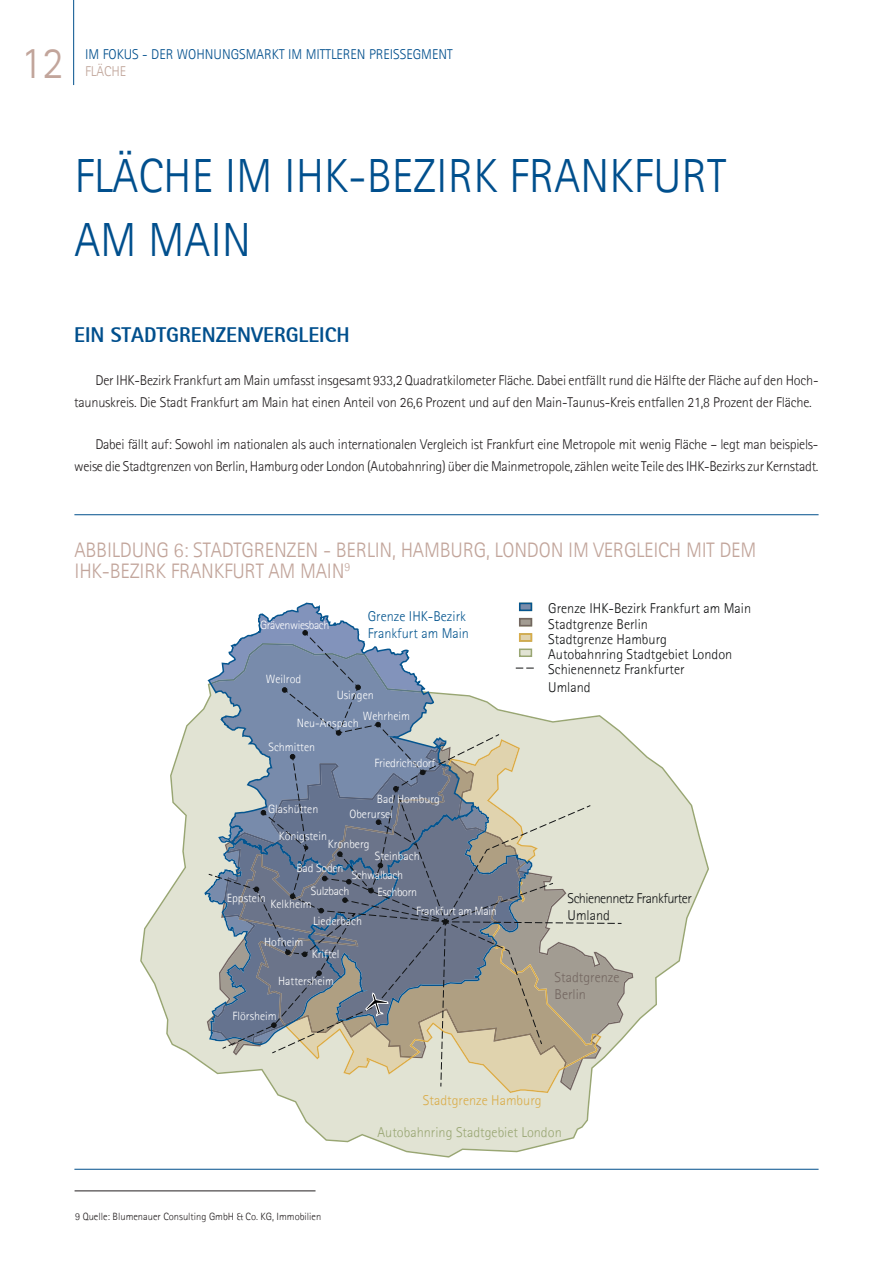
<style>
.page{position:relative;width:893px;height:1263px;background:#fff}
.page>*{position:absolute;margin:0;border:0;box-sizing:border-box;transform-origin:0 0}
.t1{font:300 48px/64.3px "Agfa Rotis Sans Serif";color:#004f8d}
.t2{font:300 45px "Agfa Rotis Sans Serif";color:#c2a59b}
.t3{font:300 21px/21.5px "Agfa Rotis Sans Serif";letter-spacing:-.01em;color:#c2a59b}
.t4{font:800 21px "Agfa Rotis Sans Serif";color:#004f8d}
.t5{font:300 14.25px/21.5px "Agfa Rotis Sans Serif";letter-spacing:-.02em;color:#242021}
.t6{font:300 14.25px/17.1px "Agfa Rotis Sans Serif";color:#111314}
.t7{font:300 14.25px "Agfa Rotis Sans Serif";color:#004f8d}
.t8{font:300 14.25px/17.1px "Agfa Rotis Sans Serif";color:#05558f}
.t9{font:300 14.25px "Agfa Rotis Sans Serif";color:#99a673}
.t10{font:300 14.25px/17.1px "Agfa Rotis Sans Serif";letter-spacing:-.035em;color:#111314}
.t11{font:300 14.25px "Agfa Rotis Sans Serif";color:#daac48}
.t12{font:300 14.25px/17.1px "Agfa Rotis Sans Serif";color:#736660}
.t13{font:300 14.25px "Agfa Rotis Sans Serif";color:#c1a69b}
.t14{font:300 12px "Agfa Rotis Sans Serif";color:#fff}
.t15{font:300 12px/19.2px "Agfa Rotis Sans Serif";letter-spacing:-.025em;color:#fff}
.t16{font:300 12px "Agfa Rotis Sans Serif";letter-spacing:-.035em;color:#fff}
.t17{font:300 10.5px "Agfa Rotis Sans Serif";color:#231f20}
</style>
<div class="page">
<hr style="left:73px;top:0;width:1px;height:85px;background:#004f8c">
<hr style="left:74px;top:514px;width:745px;height:1px;background:#004f8c">
<hr style="left:74px;top:1169px;width:745px;height:1px;background:#004f8c">
<svg style="left:140px;top:705px;width:569px;height:452px"></svg>
<svg style="left:207px;top:742px;width:426px;height:349px;fill:#e1e3d3"></svg>
<svg style="left:205px;top:603px;width:416px;height:483px;background:#a9afb1"></svg>
<hr style="left:75px;top:1190px;width:241px;height:1px;background:#231f20">
<h2 class="t2" style="left:20px;top:36px;width:45px">12</h2>
<p class="t7" style="left:85px;top:45px;width:369px">IM FOKUS - DER WOHNUNGSMARKT IM MITTLEREN PREISSEGMENT</p>
<p class="t13" style="left:85px;top:63px;width:43px">FLÄCHE</p>
<h1 class="t1" style="left:74px;top:143px;width:653px">FLÄCHE IM IHK-BEZIRK FRANKFURT<br>AM MAIN</h1>
<h3 class="t4" style="left:74px;top:322px;width:277px">EIN STADTGRENZENVERGLEICH</h3>
<p class="t5" style="left:74px;top:369px;width:746px;text-indent:21px">Der IHK-Bezirk Frankfurt am Main umfasst insgesamt 933,2 Quadratkilometer Fläche. Dabei entfällt rund die Hälfte der Fläche auf den Hoch&shy;taunuskreis. Die Stadt Frankfurt am Main hat einen Anteil von 26,6 Prozent und auf den Main-Taunus-Kreis entfallen 21,8 Prozent der Fläche.</p>
<p class="t5" style="left:74px;top:434px;width:746px;text-align:right">Dabei fällt auf: Sowohl im nationalen als auch internationalen Vergleich ist Frankfurt eine Metropole mit wenig Fläche – legt man beispiels&shy;weise die Stadtgrenzen von Berlin, Hamburg oder London (Autobahnring) über die Mainmetropole, zählen weite Teile des IHK-Bezirks zur Kernstadt.</p>
<h3 class="t3" style="left:75px;top:539px;width:683px">ABBILDUNG 6: STADTGRENZEN - BERLIN, HAMBURG, LONDON IM VERGLEICH MIT DEM<br>IHK-BEZIRK FRANKFURT AM MAIN<sup>9</sup></h3>
<p class="t16" style="left:260px;top:618px;width:71px">Grävenwiesbach</p>
<p class="t14" style="left:266px;top:672px;width:37px">Weilrod</p>
<p class="t8" style="left:368px;top:607px;width:103px">Grenze IHK-Bezirk<br>Frankfurt am Main</p>
<p class="t14" style="left:337px;top:688px;width:39px">Usingen</p>
<p class="t14" style="left:297px;top:716px;width:63px">Neu-Anspach</p>
<p class="t14" style="left:363px;top:709px;width:49px">Wehrheim</p>
<p class="t14" style="left:268px;top:739px;width:48px">Schmitten</p>
<p class="t14" style="left:268px;top:802px;width:52px">Glashütten</p>
<p class="t14" style="left:375px;top:756px;width:62px">Friedrichsdorf</p>
<p class="t14" style="left:377px;top:791px;width:65px">Bad Homburg</p>
<p class="t14" style="left:350px;top:806px;width:45px">Oberursel</p>
<p class="t14" style="left:279px;top:828px;width:50px">Königstein</p>
<p class="t14" style="left:328px;top:837px;width:43px">Kronberg</p>
<p class="t14" style="left:375px;top:849px;width:46px">Steinbach</p>
<p class="t14" style="left:297px;top:861px;width:48px">Bad Soden</p>
<p class="t15" style="left:352px;top:865px;width:53px">Schwalbach</p>
<p class="t15" style="left:311px;top:881px;width:40px">Sulzbach</p>
<p class="t15" style="left:416px;top:882px;width:82px;text-indent:-39px">Eschborn<br>Frankfurt am Main</p>
<p class="t14" style="left:227px;top:890px;width:40px">Eppstein</p>
<p class="t14" style="left:270px;top:897px;width:43px">Kelkheim</p>
<p class="t14" style="left:313px;top:914px;width:50px">Liederbach</p>
<p class="t14" style="left:312px;top:947px;width:29px">Kriftel</p>
<p class="t14" style="left:264px;top:935px;width:41px">Hofheim</p>
<p class="t14" style="left:278px;top:973px;width:58px">Hattersheim</p>
<p class="t14" style="left:233px;top:1008px;width:46px">Flörsheim</p>
<p class="t6" style="left:548px;top:600px;width:204px">Grenze IHK-Bezirk Frankfurt am Main</p>
<p class="t6" style="left:548px;top:615px;width:101px">Stadtgrenze Berlin</p>
<p class="t6" style="left:548px;top:630px;width:120px">Stadtgrenze Hamburg</p>
<p class="t6" style="left:548px;top:645px;width:186px">Autobahnring Stadtgebiet London</p>
<p class="t6" style="left:548px;top:661px;width:138px">Schienennetz Frankfurter<br>Umland</p>
<p class="t10" style="left:568px;top:889px;width:126px">Schienennetz Frankfurter<br>Umland</p>
<p class="t12" style="left:555px;top:968px;width:66px">Stadtgrenze<br>Berlin</p>
<p class="t17" style="left:75px;top:1210px;width:248px">9 Quelle: Blumenauer Consulting GmbH &amp; Co. KG, Immobilien</p>
<p class="t11" style="left:423px;top:1092px;width:120px">Stadtgrenze Hamburg</p>
<p class="t9" style="left:378px;top:1123px;width:186px">Autobahnring Stadtgebiet London</p>
</div>
